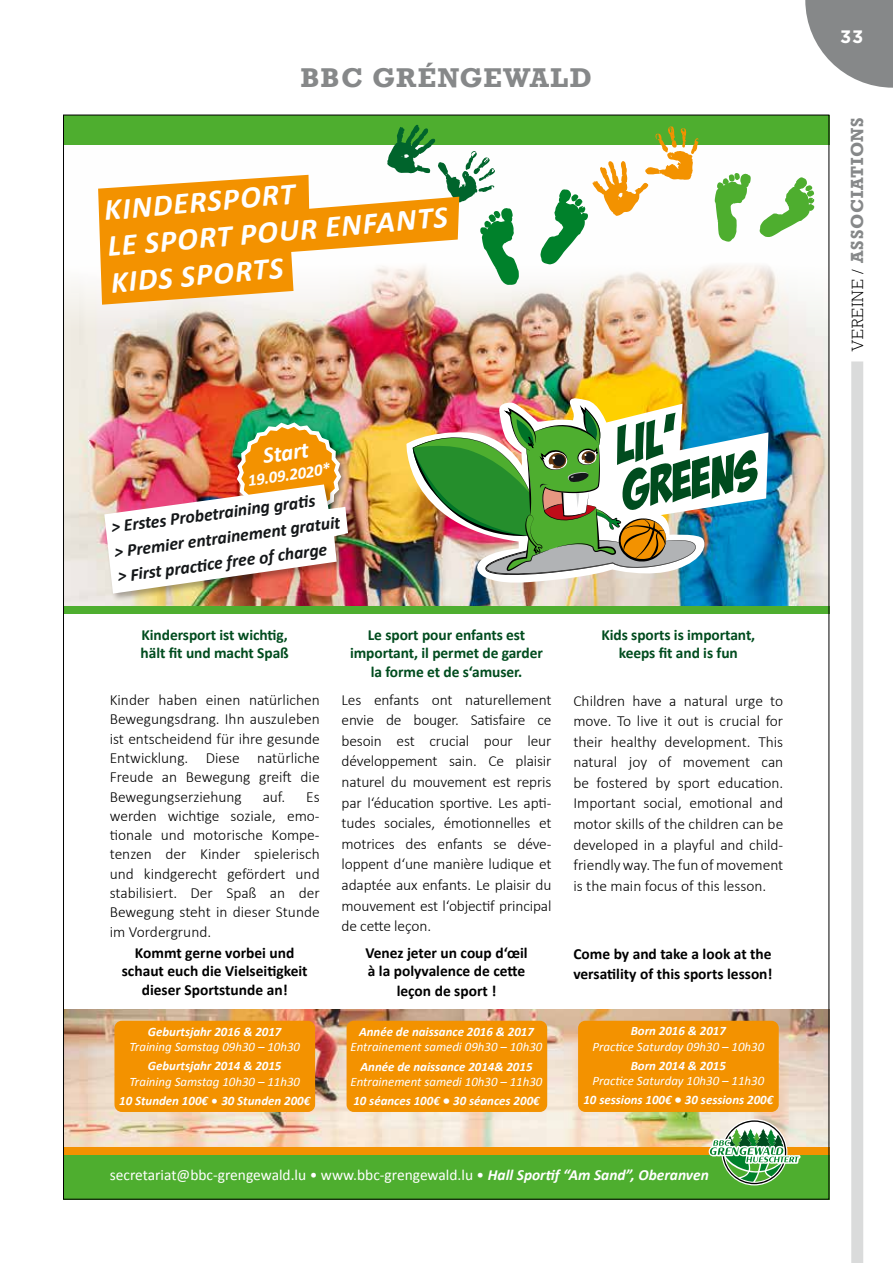
<style>
.page{position:relative;width:893px;height:1263px;background:#fff}
.page>*{position:absolute;margin:0;border:0;box-sizing:border-box;transform-origin:0 0}
.t1{font:italic 700 30.9px/36.5px "Calibri";color:#fff}
.t2{font:700 25.5px "Rockwell";letter-spacing:.05em;color:#868889}
.t3{font:italic 700 22.95px "Calibri";color:#fff}
.t4{font:700 18px "Gotham";color:#fff}
.t5{font:italic 700 17.7px/24.9px "Calibri";color:#141719}
.t6{font:italic 700 16.8px "Calibri";color:#fff}
.t7{font:700 16.5px "Rockwell";letter-spacing:.05em;color:#868889}
.t8{font:300 15.45px/20.5px "Calibri";color:#000;text-align:justify}
.t9{font:700 15.45px/18.3px "Calibri";color:#000;text-align:center}
.t10{font:700 15.45px/18.6px "Calibri";letter-spacing:-.005em;color:#004c1e;text-align:center}
.t11{font:15.45px "Calibri";color:#fff}
.t12{font:italic 12.9px/19px "Calibri";color:#fff;text-align:center}
.t13{font:italic 700 12.9px/19px "Calibri";color:#fff;text-align:center}
.s1{font-weight:700}
.s2{font-family:"Lato";font-style:normal}
.s3{font-family:"Lato";font-weight:700}
.s4{font-weight:400}
.s5{font-family:"Lato"}
.s6{font-weight:700;font-style:italic}
.s7{font-weight:300;color:#000}
</style>
<div class="page">
<svg style="left:805px;top:0;width:88px;height:88px"></svg>
<div style="left:851px;top:361px;width:12px;height:902px;background:#dadbdb"></div>
<img style="left:65px;top:1009px;width:765px;height:110px">
<div style="left:114px;top:1021px;width:201px;height:91px;background:#f39200;border-radius:7px"></div>
<div style="left:347px;top:1021px;width:200px;height:91px;background:#f39200;border-radius:7px"></div>
<div style="left:578px;top:1021px;width:201px;height:91px;background:#f39200;border-radius:7px"></div>
<img style="left:65px;top:216px;width:765px;height:390px">
<svg style="left:760px;top:177px;width:54px;height:60px"></svg>
<svg style="left:715px;top:173px;width:36px;height:69px"></svg>
<div style="left:64px;top:606px;width:766px;height:7px;background:#4eae2f"></div>
<div style="left:64px;top:116px;width:766px;height:29px;background:#4eae2f"></div>
<svg style="left:65px;top:1119px;width:765px;height:80px;background:#93ba60"></svg>
<svg style="left:387px;top:125px;width:132px;height:160px"></svg>
<svg style="left:540px;top:126px;width:159px;height:138px"></svg>
<div style="left:103px;top:483px;width:254px;height:119px;background:#000;opacity:.3"></div>
<img style="left:104px;top:419px;width:244px;height:175px">
<img style="left:404px;top:398px;width:364px;height:189px">
<img style="left:413px;top:405px;width:345px;height:171px">
<svg style="left:98px;top:175px;width:361px;height:130px;fill:#f39200"></svg>
<h2 class="t2" style="left:301px;top:62px;width:293px">BBC GRÉNGEWALD</h2>
<h1 class="t1" style="left:103px;top:192px;width:343px;rotate:-5deg">KINDERSPORT<br>LE SPORT POUR ENFANTS<br>KIDS SPORTS</h1>
<h3 class="t3" style="left:261px;top:441px;width:47px;rotate:-9deg">Start</h3>
<p class="t6" style="left:247px;top:470px;width:85px;rotate:-8deg">19.09.2020*</p>
<p class="t5" style="left:110px;top:514px;width:229px;rotate:-7deg">&gt; Erstes Probetraining grati s<br>&gt; Premier entrainement gratuit &gt; First practi ce free of charge</p>
<p class="t10" style="left:141px;top:625px;width:150px;text-align:left">Kindersport ist wichtig, hält fit und macht Spaß</p>
<p class="t8" style="left:110px;top:689px;width:211px;line-height:19.4px">Kinder haben einen natürlichen Bewegungsdrang. Ihn auszuleben ist entscheidend für ihre gesunde Entwicklung. Diese natürliche Freude an Bewegung greift die Bewegungserziehung</p>
<p class="t8" style="left:263px;top:785px;width:24px">auf.</p>
<p class="t8" style="left:110px;top:786px;width:211px;line-height:19.4px;text-indent:196px">Es werden wichtige soziale, emo&shy;tionale und motorische Kompe&shy;tenzen der Kinder spielerisch und kindgerecht gefördert und stabilisiert. Der Spaß an der Bewegung steht in dieser Stunde im Vordergrund.</p>
<p class="t9" style="left:122px;top:944px;width:187px">Kommt gerne vorbei und schaut euch die Vielseitigkeit dieser Sportstunde an!</p>
<p class="t13" style="left:148px;top:1022px;width:135px">Geburtsjahr 2016 &amp; 2017</p>
<p class="t12" style="left:129px;top:1037px;width:172px">Training Samstag 09h30 – 10h30</p>
<p class="t13" style="left:148px;top:1056px;width:135px">Geburtsjahr 2014 &amp; 2015</p>
<p class="t12" style="left:119px;top:1071px;width:193px">Training Samstag 10h30 – 11h30<br><span class="s1">10 Stunden 100€</span> <span class="s2">•</span> <span class="s1">30 Stunden 200€</span></p>
<p class="t10" style="left:350px;top:625px;width:194px">Le sport pour enfants est important, il permet de garder la forme et de s‘amuser.</p>
<p class="t8" style="left:342px;top:689px;width:211px">Les enfants ont naturellement envie de bouger. Satisfaire ce besoin est crucial pour leur développement sain. Ce plaisir naturel du mouvement est repris par l‘éducation sportive. Les apti&shy;tudes sociales, émotionnelles et motrices des enfants se déve&shy;loppent d‘une manière ludique et adaptée aux enfants. Le plaisir du mouvement est l‘objectif principal de cette leçon.</p>
<p class="t9" style="left:365px;top:944px;width:164px">Venez jeter un coup d‘œil à la polyvalence de cette leçon de sport !</p>
<p class="t13" style="left:359px;top:1022px;width:176px">Année de naissance 2016 &amp; 2017</p>
<p class="t12" style="left:351px;top:1037px;width:193px">Entrainement samedi 09h30 – 10h30</p>
<p class="t13" style="left:360px;top:1057px;width:174px">Année de naissance 2014&amp; 2015</p>
<p class="t12" style="left:351px;top:1072px;width:193px;text-align:left">Entrainement samedi 10h30 – 11h30<br><span class="s1">10 séances 100€</span> <span class="s3">•</span> <span class="s1">30 séances 200€</span></p>
<p class="t10" style="left:601px;top:625px;width:155px">Kids sports is important, keeps fit and is fun</p>
<p class="t8" style="left:573px;top:689px;width:211px">Children have a natural urge to move. To live it out is crucial for their healthy development. This natural joy of movement can be fostered by sport education.<br>Important social, emotional and motor skills of the children can be developed in a playful and child&shy;friendly way. The fun of movement is the main focus of this lesson.</p>
<p class="t9" style="left:573px;top:944px;width:201px;line-height:19.4px;text-align:left">Come by and take a look at the versatility of this sports lesson!</p>
<p class="t13" style="left:631px;top:1022px;width:97px">Born 2016 &amp; 2017</p>
<p class="t12" style="left:592px;top:1036px;width:173px">Practice Saturday 09h30 – 10h30</p>
<p class="t13" style="left:631px;top:1056px;width:97px">Born 2014 &amp; 2015</p>
<p class="t13" style="left:583px;top:1071px;width:191px"><span class="s4">Practice Saturday 10h30 – 11h30<br></span>10 sessions 100€ <span class="s5">•</span> 30 sessions 200€</p>
<p class="t11" style="left:110px;top:1165px;width:601px">secretariat@bbc-grengewald.lu • www.bbc-grengewald.lu • <span class="s6">Hall Sportif “Am Sand”, Oberanven</span></p>
<p class="t4" style="left:840px;top:26px;width:25px">33</p>
<p class="t7" style="left:847px;top:351px;width:235px;rotate:-90deg"><span class="s7">VEREINE /</span> ASSOCIATIONS</p>
</div>
